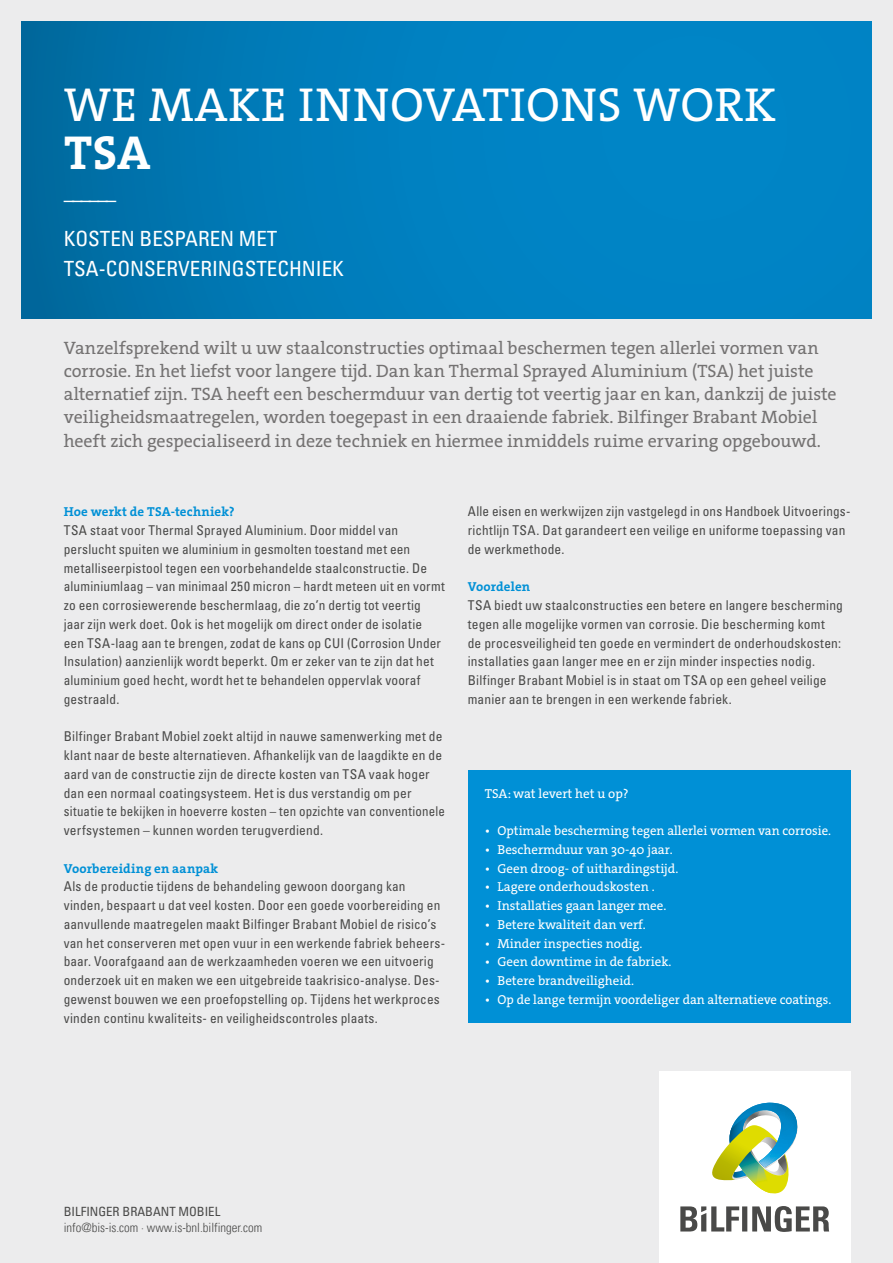
<style>
.page{position:relative;width:893px;height:1263px;background:#ececed}
.page>*{position:absolute;margin:0;border:0;box-sizing:border-box;transform-origin:0 0}
.t1{font:48px "The Serif W5 Plain";letter-spacing:.015em;color:#fff}
.t2{font:700 48px "The Serif W7";color:#fff}
.t3{font:condensed 21px/38.5px "Univers Com 57";color:#fff}
.t4{font:18px/23.2px "The Serif W5 Plain";letter-spacing:-.005em;color:#747272}
.t5{font:condensed 13.5px/18.8px "Univers";letter-spacing:.015em;color:#494948}
.t6{font:13.05px "The Serif W5 Plain";color:#fff}
.t7{font:700 13.05px "The Serif W7";letter-spacing:.01em;color:#0090d6}
.t8{font:12.75px "Univers Com 47 Light Cond";color:#494948}
.t9{font:condensed 12.75px "Univers Com 57";color:#494948}
</style>
<div class="page">
<div style="left:21px;top:21px;width:851px;height:298px;background:linear-gradient(to right,#0070a8,#008acf)"></div>
<div style="left:659px;top:1071px;width:191px;height:192px;background:#fff"></div>
<img style="left:712px;top:1103px;width:86px;height:91px">
<svg style="left:680px;top:1206px;width:149px;height:26px"></svg>
<div style="left:468px;top:770px;width:382px;height:253px;background:#0090d6"></div>
<h1 class="t1" style="left:64px;top:74px;width:714px">WE MAKE INNOVATIONS WORK</h1>
<h1 class="t2" style="left:64px;top:122px;width:88px">TSA</h1>
<h2 class="t3" style="left:64px;top:180px;width:215px">––––––<br>KOSTEN BESPAREN MET</h2>
<h2 class="t3" style="left:64px;top:249px;width:282px">TSA-CONSERVERINGSTECHNIEK</h2>
<p class="t4" style="left:64px;top:336px;width:774px">Vanzelfsprekend wilt u uw staalconstructies optimaal beschermen tegen allerlei vormen van corrosie. En het liefst voor langere tijd. Dan kan Thermal Sprayed Aluminium (TSA) het juiste alternatief zijn. TSA heeft een beschermduur van dertig tot veertig jaar en kan, dankzij de juiste veiligheidsmaatregelen, worden toegepast in een draaiende fabriek. Bilfinger Brabant Mobiel heeft zich gespecialiseerd in deze techniek en hiermee inmiddels ruime ervaring opgebouwd.</p>
<p class="t7" style="left:64px;top:504px;width:173px">Hoe werkt de TSA-techniek?</p>
<p class="t5" style="left:64px;top:521px;width:383px">TSA staat voor Thermal Sprayed Aluminium. Door middel van perslucht spuiten we aluminium in gesmolten toestand met een metalliseerpistool tegen een voorbehandelde staalconstructie. De aluminiumlaag – van minimaal 250 micron – hardt meteen uit en vormt zo een corrosiewerende beschermlaag, die zo’n dertig tot veertig jaar zijn werk doet. Ook is het mogelijk om direct onder de isolatie een TSA-laag aan te brengen, zodat de kans op CUI (Corrosion Under Insulation) aanzienlijk wordt beperkt. Om er zeker van te zijn dat het aluminium goed hecht, wordt het te behandelen oppervlak vooraf gestraald.</p>
<p class="t5" style="left:64px;top:727px;width:383px">Bilfinger Brabant Mobiel zoekt altijd in nauwe samenwerking met de klant naar de beste alternatieven. Afhankelijk van de laagdikte en de aard van de constructie zijn de directe kosten van TSA vaak hoger dan een normaal coatingsysteem. Het is dus verstandig om per situatie te bekijken in hoeverre kosten – ten opzichte van conventionele verfsystemen – kunnen worden terugverdiend.</p>
<p class="t7" style="left:64px;top:860px;width:156px">Voorbereiding en aanpak</p>
<p class="t5" style="left:64px;top:877px;width:383px">Als de productie tijdens de behandeling gewoon doorgang kan vinden, bespaart u dat veel kosten. Door een goede voorbereiding en aanvullende maatregelen maakt Bilfinger Brabant Mobiel de risico’s van het conserveren met open vuur in een werkende fabriek beheers&shy;baar. Voorafgaand aan de werkzaamheden voeren we een uitvoerig onderzoek uit en maken we een uitgebreide taakrisico-analyse. Des&shy;gewenst bouwen we een proefopstelling op. Tijdens het werkproces vinden continu kwaliteits- en veiligheidscontroles plaats.</p>
<p class="t5" style="left:468px;top:502px;width:384px">Alle eisen en werkwijzen zijn vastgelegd in ons Handboek Uitvoerings&shy;richtlijn TSA. Dat garandeert een veilige en uniforme toepassing van de werkmethode.</p>
<p class="t7" style="left:468px;top:579px;width:64px">Voordelen</p>
<p class="t5" style="left:468px;top:596px;width:377px">TSA biedt uw staalconstructies een betere en langere bescherming tegen alle mogelijke vormen van corrosie. Die bescherming komt<br>de procesveiligheid ten goede en vermindert de onderhoudskosten: installaties gaan langer mee en er zijn minder inspecties nodig.<br>Bilfinger Brabant Mobiel is in staat om TSA op een geheel veilige manier aan te brengen in een werkende fabriek.</p>
<p class="t6" style="left:485px;top:785px;width:145px">TSA: wat levert het u op?</p>
<p class="t6" style="left:485px;top:822px;width:348px">• Optimale bescherming tegen allerlei vormen van corrosie.</p>
<p class="t6" style="left:485px;top:841px;width:190px">• Beschermduur van 30-40 jaar.</p>
<p class="t6" style="left:485px;top:860px;width:195px">• Geen droog- of uithardingstijd.</p>
<p class="t6" style="left:485px;top:879px;width:172px">• Lagere onderhoudskosten .</p>
<p class="t6" style="left:485px;top:897px;width:183px">• Installaties gaan langer mee.</p>
<p class="t6" style="left:485px;top:916px;width:163px">• Betere kwaliteit dan verf.</p>
<p class="t6" style="left:485px;top:935px;width:159px">• Minder inspecties nodig.</p>
<p class="t6" style="left:485px;top:954px;width:188px">• Geen downtime in de fabriek.</p>
<p class="t6" style="left:485px;top:972px;width:151px">• Betere brandveiligheid.</p>
<p class="t6" style="left:485px;top:991px;width:348px">• Op de lange termijn voordeliger dan alternatieve coatings.</p>
<p class="t9" style="left:64px;top:1203px;width:158px">BILFINGER BRABANT MOBIEL</p>
<p class="t8" style="left:64px;top:1220px;width:200px">info@bis-is.com · www.is-bnl.bilfinger.com</p>
</div>
